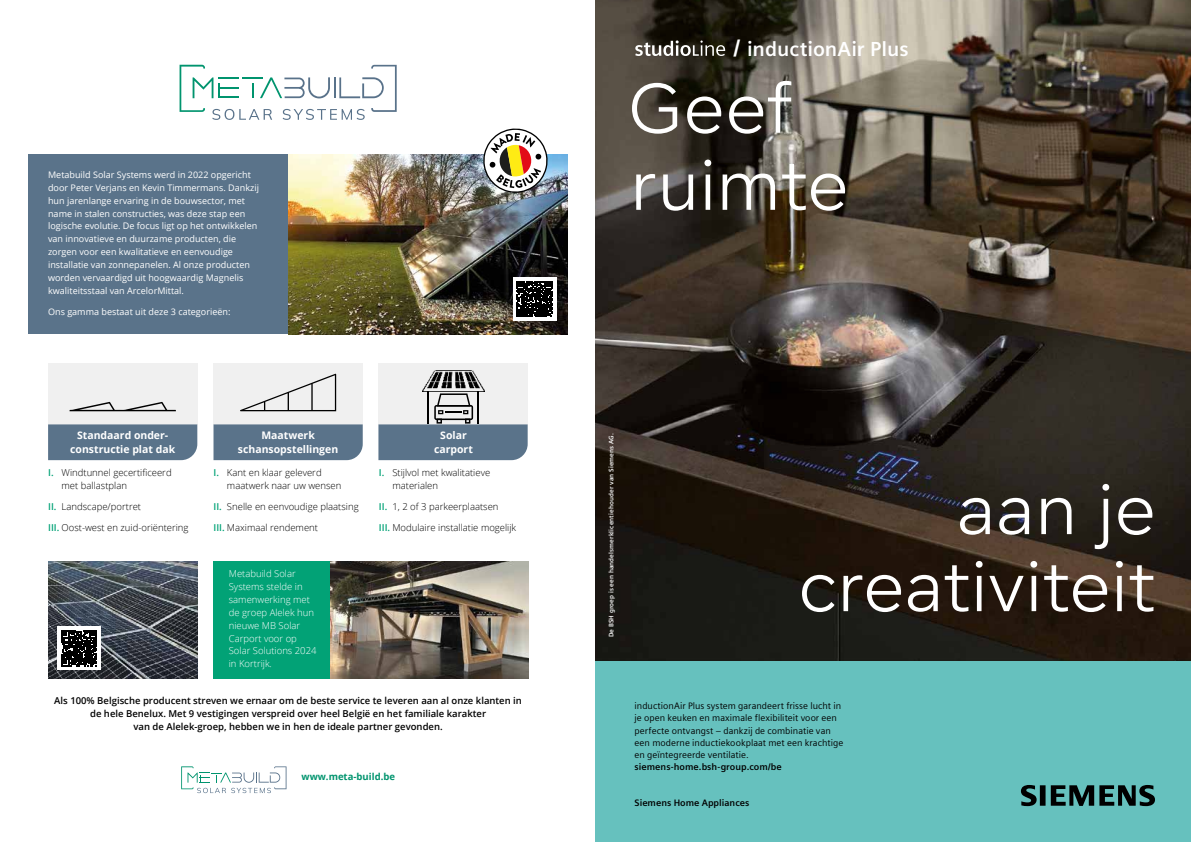
<style>
.page{position:relative;width:1191px;height:842px;background:#fff}
.page>*{position:absolute;margin:0;border:0;box-sizing:border-box;transform-origin:0 0}
.t1{font:70px/77px "Siemens Progress";letter-spacing:-.005em;color:#fff}
.t2{font:700 20.3px "Siemens Sans";color:#fff}
.t3{font:700 10.5px/14.3px "Open Sans";color:#fff;text-align:center}
.t4{font:300 9.5px/12.8px "Open Sans";color:#000}
.t5{font:600 9.5px/12.8px "Open Sans";color:#000;text-align:center}
.t6{font:300 9.5px/12.8px "Open Sans";color:#fff}
.t7{font:700 9.5px "Open Sans";color:#00946e}
.t8{font:9.3px/12.1px "Siemens Sans";letter-spacing:.005em;color:#000}
.t9{font:700 9.3px "Siemens Sans";color:#000}
.t10{font:9px/12.8px "Open Sans";color:#fff}
.t11{font:700 6.5px "Siemens Sans";letter-spacing:.02em;color:#fff}
.s1{font-weight:600;color:#02a276}
.s2{font-size:23.3px}
</style>
<div class="page">
<img style="left:595px;top:0;width:596px;height:662px">
<div style="left:595px;top:662px;width:596px;height:180px;background:#66c1be"></div>
<svg style="left:1021px;top:785px;width:134px;height:21px"></svg>
<svg style="left:635px;top:40px;width:90px;height:16px"></svg>
<div style="left:213px;top:363px;width:150px;height:61px;background:#f0f0f0"></div>
<div style="left:378px;top:363px;width:149px;height:61px;background:#f0f0f0"></div>
<div style="left:48px;top:363px;width:149px;height:61px;background:#f0f0f0"></div>
<div style="left:213px;top:561px;width:314px;height:118px;background:#02a276"></div>
<svg style="left:69px;top:402px;width:107px;height:9px"></svg>
<svg style="left:240px;top:374px;width:96px;height:37px"></svg>
<img style="left:423px;top:371px;width:61px;height:21px">
<hr style="left:427px;top:392px;width:1px;height:32px;background:#000">
<hr style="left:477px;top:392px;width:2px;height:32px;background:#000">
<div style="left:28px;top:155px;width:539px;height:179px;background:#5a738a"></div>
<img style="left:288px;top:155px;width:279px;height:179px">
<svg style="left:179px;top:65px;width:218px;height:55px"></svg>
<svg style="left:481px;top:128px;width:68px;height:67px"></svg>
<img style="left:48px;top:561px;width:149px;height:118px">
<img style="left:330px;top:561px;width:198px;height:118px">
<svg style="left:181px;top:766px;width:105px;height:27px"></svg>
<div style="left:48px;top:424px;width:149px;height:36px;background:#5a738a"></div>
<div style="left:213px;top:424px;width:150px;height:36px;background:#5a738a"></div>
<svg style="left:378px;top:393px;width:149px;height:67px"></svg>
<svg style="left:512px;top:277px;width:44px;height:44px"></svg>
<svg style="left:517px;top:282px;width:35px;height:35px"></svg>
<div style="left:57px;top:626px;width:44px;height:44px;background:#fff"></div>
<svg style="left:62px;top:631px;width:35px;height:35px"></svg>
<p class="t10" style="left:48px;top:168px;width:212px">Metabuild Solar Systems werd in 2022 opgericht door Peter Verjans en Kevin Timmermans. Dankzij hun jarenlange ervaring in de bouwsector, met name in stalen constructies, was deze stap een logische evolutie. De focus ligt op het ontwikkelen van innovatieve en duurzame producten, die zorgen voor een kwalitatieve en eenvoudige installatie van zonnepanelen. Al onze producten worden vervaardigd uit hoogwaardig Magnelis kwaliteitsstaal van ArcelorMittal.</p>
<p class="t10" style="left:48px;top:305px;width:184px">Ons gamma bestaat uit deze 3 categorieën:</p>
<p class="t3" style="left:70px;top:427px;width:106px">Standaard onder&shy;constructie plat dak</p>
<p class="t4" style="left:62px;top:466px;width:112px;text-indent:-13px"><span class="s1">I.</span> Windtunnel gecertificeerd met ballastplan</p>
<p class="t4" style="left:48px;top:500px;width:94px"><span class="s1">II.</span> Landscape/portret</p>
<p class="t4" style="left:48px;top:521px;width:142px"><span class="s1">III.</span> Oost-west en zuid-oriëntering</p>
<p class="t3" style="left:238px;top:427px;width:102px">Maatwerk schansopstellingen</p>
<p class="t4" style="left:227px;top:466px;width:116px;text-indent:-13px"><span class="s1">I.</span> Kant en klaar geleverd maatwerk naar uw wensen</p>
<p class="t4" style="left:213px;top:500px;width:147px"><span class="s1">II.</span> Snelle en eenvoudige plaatsing</p>
<p class="t4" style="left:213px;top:521px;width:106px"><span class="s1">III.</span> Maximaal rendement</p>
<p class="t6" style="left:229px;top:567px;width:89px">Metabuild Solar<br>Systems stelde in samenwerking met de groep Alelek hun nieuwe MB Solar<br>Carport voor op<br>Solar Solutions 2024 in Kortrijk.</p>
<p class="t3" style="left:434px;top:427px;width:40px">Solar carport</p>
<p class="t4" style="left:392px;top:466px;width:99px;text-indent:-13px"><span class="s1">I.</span> Stijlvol met kwalitatieve materialen</p>
<p class="t4" style="left:379px;top:500px;width:121px"><span class="s1">II.</span> 1, 2 of 3 parkeerplaatsen</p>
<p class="t4" style="left:379px;top:521px;width:139px"><span class="s1">III.</span> Modulaire installatie mogelijk</p>
<p class="t5" style="left:54px;top:694px;width:469px">Als 100% Belgische producent streven we ernaar om de beste service te leveren aan al onze klanten in de hele Benelux. Met 9 vestigingen verspreid over heel België en het familiale karakter<br>van de Alelek-groep, hebben we in hen de ideale partner gevonden.</p>
<p class="t7" style="left:301px;top:770px;width:95px">www.meta-build.be</p>
<h2 class="t2" style="left:734px;top:37px;width:176px"><span class="s2">/</span> inductionAir Plus</h2>
<h1 class="t1" style="left:627px;top:68px;width:223px">Geef ruimte</h1>
<p class="t11" style="left:607px;top:637px;width:206px;rotate:-90deg">De BSH groep is een handelsmerklicentiehouder van Siemens AG.</p>
<h1 class="t1" style="left:798px;top:469px;width:360px;text-align:right">aan je creativiteit</h1>
<p class="t8" style="left:634px;top:700px;width:210px">inductionAir Plus system garandeert frisse lucht in je open keuken en maximale flexibiliteit voor een perfecte ontvangst – dankzij de combinatie van een moderne inductiekookplaat met een krachtige en geïntegreerde ventilatie.</p>
<p class="t9" style="left:634px;top:761px;width:149px">siemens-home.bsh-group.com/be</p>
<p class="t9" style="left:634px;top:798px;width:116px">Siemens Home Appliances</p>
</div>
